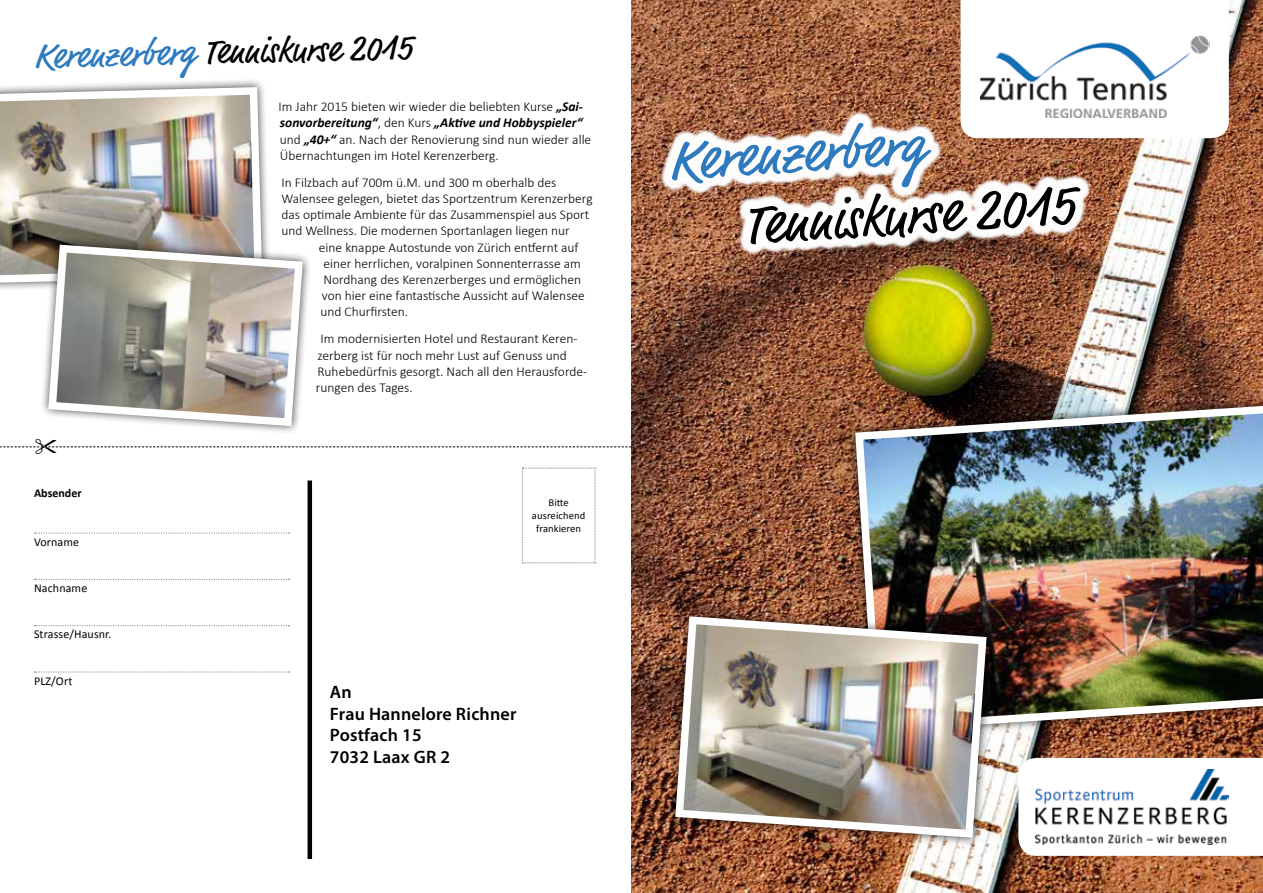
<style>
.page{position:relative;width:1263px;height:893px;background:#fff}
.page>*{position:absolute;margin:0;border:0;box-sizing:border-box;transform-origin:0 0}
.t1{font:57.3px "Market OT";color:#000}
.t2{font:57.3px "Market OT";color:#2d7abe}
.t3{font:36px "Market OT";color:#000}
.t4{font:600 18px/21.6px "Myriad Pro";letter-spacing:.01em;color:#000}
.t5{font:300 13.5px/16.2px "Calibri";color:#000}
.t6{font:12px "Calibri";letter-spacing:.01em;color:#000}
.t7{font:700 12px "Calibri";color:#000}
.t8{font:10.5px/12.8px "Calibri";letter-spacing:.01em;color:#000;text-align:center}
.s1{color:#2d7abe}
.s2{font-weight:700;font-style:italic}
</style>
<div class="page">
<div style="left:0;top:78px;width:271px;height:214px;background:#000;opacity:.75"></div>
<img style="left:0;top:83px;width:266px;height:204px">
<div style="left:39px;top:236px;width:272px;height:199px;background:#000;opacity:.75"></div>
<svg style="left:44px;top:241px;width:263px;height:189px"></svg>
<img style="left:631px;top:0;width:632px;height:893px">
<div style="left:846px;top:396px;width:417px;height:344px;background:#000;opacity:.75"></div>
<img style="left:851px;top:401px;width:412px;height:334px">
<div style="left:666px;top:607px;width:329px;height:240px;background:#000;opacity:.75"></div>
<img style="left:671px;top:612px;width:319px;height:230px">
<svg style="left:522px;top:468px;width:74px;height:95px"></svg>
<hr style="left:308px;top:480px;width:4px;height:379px;background:#000">
<svg style="left:35px;top:532px;width:255px;height:2px"></svg>
<svg style="left:35px;top:579px;width:255px;height:1px"></svg>
<svg style="left:35px;top:625px;width:255px;height:1px"></svg>
<svg style="left:35px;top:671px;width:255px;height:2px"></svg>
<svg style="left:657px;top:97px;width:439px;height:168px"></svg>
<svg style="left:1018px;top:758px;width:245px;height:98px"></svg>
<img style="left:1035px;top:769px;width:194px;height:75px">
<svg style="left:960px;top:0;width:269px;height:138px"></svg>
<img style="left:980px;top:34px;width:229px;height:84px">
<svg style="left:0;top:446px;width:631px;height:2px"></svg>
<h2 class="t3" style="left:34px;top:32px;width:380px;rotate:-1deg"><span class="s1">Kerenzerberg</span> Tenniskurse 2015</h2>
<p class="t7" style="left:34px;top:485px;width:49px">Absender</p>
<p class="t6" style="left:34px;top:533px;width:47px">Vorname</p>
<p class="t6" style="left:34px;top:580px;width:55px">Nachname</p>
<p class="t6" style="left:34px;top:626px;width:79px">Strasse/Hausnr.</p>
<p class="t6" style="left:34px;top:672px;width:40px">PLZ/Ort</p>
<p class="t5" style="left:278px;top:98px;width:314px">Im Jahr 2015 bieten wir wieder die beliebten Kurse <span class="s2">„Sai&shy;sonvorbereitung“</span>, den Kurs <span class="s2">„Aktive und Hobbyspieler“ </span>und <span class="s2">„40+“</span> an. Nach der Renovierung sind nun wieder alle Übernachtungen im Hotel Kerenzerberg.</p>
<p class="t5" style="left:281px;top:174px;width:313px">In Filzbach auf 700m ü.M. und 300 m oberhalb des Walensee gelegen, bietet das Sportzentrum Kerenzerberg das optimale Ambiente für das Zusammenspiel aus Sport und Wellness. Die modernen Sportanlagen liegen nur</p>
<p class="t5" style="left:319px;top:239px;width:267px">eine knappe Autostunde von Zürich entfernt auf einer herrlichen, voralpinen Sonnenterrasse am Nordhang des Kerenzerberges und ermöglichen von hier eine fantastische Aussicht auf Walensee und Churfirsten.</p>
<p class="t5" style="left:316px;top:331px;width:273px;text-indent:4px">Im modernisierten Hotel und Restaurant Keren&shy;zerberg ist für noch mehr Lust auf Genuss und Ruhebedürfnis gesorgt. Nach all den Herausforde&shy;rungen des Tages.</p>
<p class="t8" style="left:532px;top:496px;width:55px">Bitte ausreichend frankieren</p>
<h3 class="t4" style="left:330px;top:681px;width:188px">An<br>Frau Hannelore Richner<br>Postfach 15<br>7032 Laax GR 2</h3>
<h1 class="t2" style="left:666px;top:126px;width:258px;rotate:-4deg">Kerenzerberg</h1>
<h1 class="t1" style="left:741px;top:190px;width:334px;rotate:-4deg">Tenniskurse 2015</h1>
</div>
